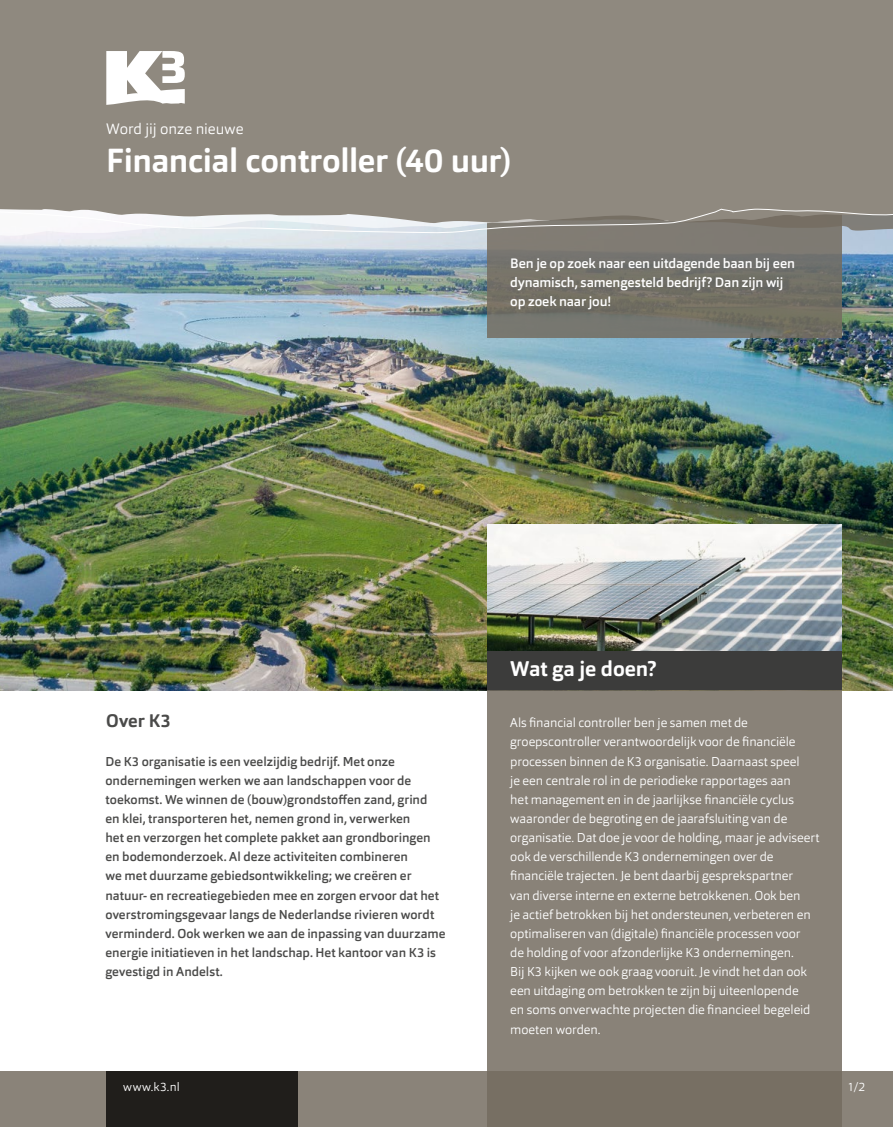
<style>
.page{position:relative;width:893px;height:1127px;background:#fff}
.page>*{position:absolute;margin:0;border:0;box-sizing:border-box;transform-origin:0 0}
.t1{font:700 33px "Orgon";letter-spacing:-.01em;color:#fff}
.t2{font:700 21px "Orgon";letter-spacing:-.005em;color:#fff}
.t3{font:700 18px "Orgon";letter-spacing:.005em;color:#4a4a49}
.t4{font:300 15px "Orgon";color:#fff}
.t5{font:500 13.5px/19.2px "Orgon";letter-spacing:-.01em;color:#fff}
.t6{font:300 12.75px/19.2px "Orgon";letter-spacing:-.01em;color:#fff}
.t7{font:500 12.75px/19.2px "Orgon";color:#4a4a49}
.t8{font:300 12px "Orgon";letter-spacing:.045em;color:#fff}
</style>
<div class="page">
<img style="left:0;top:236px;width:893px;height:454px">
<div style="left:488px;top:0;width:354px;height:338px;background:linear-gradient(to right,#77756c,#727068)"></div>
<div style="left:0;top:0;width:893px;height:208px;background:#8f897f"></div>
<svg style="left:0;top:208px;width:893px;height:26px"></svg>
<div style="left:488px;top:652px;width:354px;height:475px;background:#898278"></div>
<img style="left:488px;top:524px;width:354px;height:128px">
<div style="left:0;top:1071px;width:893px;height:56px;background:linear-gradient(to bottom,#80796e,#80796e)"></div>
<div style="left:106px;top:1071px;width:192px;height:56px;background:#201e1b"></div>
<div style="left:488px;top:652px;width:354px;height:38px;background:#3c3c3b"></div>
<svg style="left:106px;top:51px;width:79px;height:54px"></svg>
<p class="t4" style="left:106px;top:119px;width:139px">Word jij onze nieuwe</p>
<h1 class="t1" style="left:106px;top:140px;width:407px">Financial controller (40 uur)</h1>
<p class="t5" style="left:510px;top:254px;width:286px">Ben je op zoek naar een uitdagende baan bij een dynamisch, samengesteld bedrijf? Dan zijn wij op zoek naar jou!</p>
<h3 class="t3" style="left:106px;top:709px;width:66px">Over K3</h3>
<p class="t7" style="left:105px;top:751px;width:342px">De K3 organisatie is een veelzijdig bedrijf. Met onze ondernemingen werken we aan landschappen voor de toekomst. We winnen de (bouw)grondstoffen zand, grind<br>en klei, transporteren het, nemen grond in, verwerken<br>het en verzorgen het complete pakket aan grondboringen en bodemonderzoek. Al deze activiteiten combineren<br>we met duurzame gebiedsontwikkeling; we creëren er natuur- en recreatiegebieden mee en zorgen ervoor dat het overstromingsgevaar langs de Nederlandse rivieren wordt verminderd. Ook werken we aan de inpassing van duurzame energie initiatieven in het landschap. Het kantoor van K3 is gevestigd in Andelst.</p>
<h2 class="t2" style="left:510px;top:655px;width:148px">Wat ga je doen?</h2>
<p class="t6" style="left:510px;top:713px;width:311px">Als financial controller ben je samen met de groepscontroller verantwoordelijk voor de financiële processen binnen de K3 organisatie. Daarnaast speel<br>je een centrale rol in de periodieke rapportages aan<br>het management en in de jaarlijkse financiële cyclus waaronder de begroting en de jaarafsluiting van de organisatie. Dat doe je voor de holding, maar je adviseert ook de verschillende K3 ondernemingen over de financiële trajecten. Je bent daarbij gesprekspartner<br>van diverse interne en externe betrokkenen. Ook ben<br>je actief betrokken bij het ondersteunen, verbeteren en optimaliseren van (digitale) financiële processen voor<br>de holding of voor afzonderlijke K3 ondernemingen.<br>Bij K3 kijken we ook graag vooruit. Je vindt het dan ook een uitdaging om betrokken te zijn bij uiteenlopende<br>en soms onverwachte projecten die financieel begeleid moeten worden.</p>
<p class="t8" style="left:123px;top:1079px;width:58px">www.k3.nl</p>
<p class="t8" style="left:848px;top:1079px;width:19px">1/2</p>
</div>
